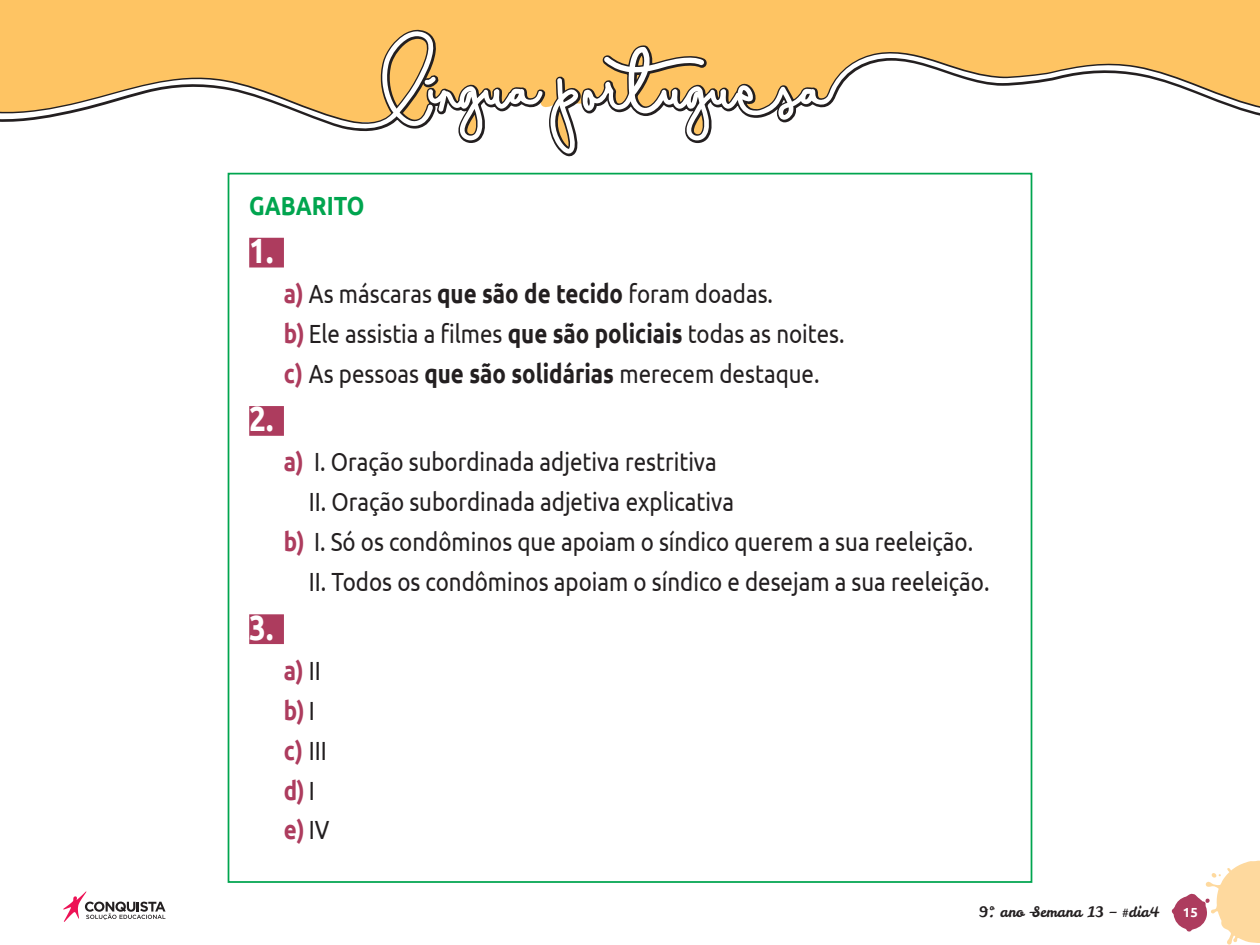
<style>
.page{position:relative;width:1260px;height:945px;background:#fff}
.page>*{position:absolute;margin:0;border:0;box-sizing:border-box;transform-origin:0 0}
.t1{font:700 35px "Ubuntu";color:#fff;scale:.85 1}
.t2{font:26.25px/39.9px "Ubuntu";color:#231f20;scale:.85 1}
.t3{font:700 26.25px/39.9px "Ubuntu";color:#ad3c5e;scale:.85 1}
.t4{font:700 26.25px "Ubuntu";color:#00a54f;scale:.85 1}
.t5{font:14.35px "Leckerli One";color:#231f20}
.t6{font:700 13.12px "Ubuntu";color:#fff}
.s1{font-weight:700;color:#ad3c5e}
.s2{font-weight:700}
.s3{font-weight:400;color:#231f20}
</style>
<div class="page">
<svg style="left:1172px;top:861px;width:88px;height:84px"></svg>
<svg style="left:63px;top:891px;width:103px;height:31px"></svg>
<svg style="left:0;top:0;width:1260px;height:157px;background:#fdc970"></svg>
<svg style="left:0;top:31px;width:1260px;height:123px"></svg>
<div style="left:249px;top:238px;width:35px;height:30px;background:#ad3c5e"></div>
<div style="left:249px;top:406px;width:35px;height:30px;background:#ad3c5e"></div>
<div style="left:249px;top:614px;width:35px;height:30px;background:#ad3c5e"></div>
<p class="t4" style="left:249px;top:189px;width:137px">GABARITO</p>
<h1 class="t1" style="left:249px;top:229px;width:30px">1.</h1>
<p class="t2" style="left:284px;top:273px;width:661px"><span class="s1">a)</span> As máscaras <span class="s2">que são de tecido</span> foram doadas.<br><span class="s1">b)</span> Ele assistia a filmes <span class="s2">que são policiais</span> todas as noites. <span class="s1">c)</span> As pessoas <span class="s2">que são solidárias</span> merecem destaque.</p>
<h1 class="t1" style="left:249px;top:398px;width:30px">2.</h1>
<p class="t2" style="left:284px;top:441px;width:511px"><span class="s1">a)</span> I. Oração subordinada adjetiva restritiva</p>
<p class="t2" style="left:309px;top:481px;width:502px">II. Oração subordinada adjetiva explicativa</p>
<p class="t2" style="left:284px;top:521px;width:812px"><span class="s1">b)</span> I. Só os condôminos que apoiam o síndico querem a sua reeleição.</p>
<p class="t2" style="left:309px;top:561px;width:802px">II. Todos os condôminos apoiam o síndico e desejam a sua reeleição.</p>
<h1 class="t1" style="left:249px;top:606px;width:30px">3.</h1>
<p class="t3" style="left:284px;top:650px;width:55px">a) <span class="s3">II </span>b)<span class="s3">I </span>c) <span class="s3">III </span>d)<span class="s3">I </span>e) <span class="s3">IV</span></p>
<p class="t5" style="left:979px;top:903px;width:182px">9º. ano –Semana 13 – #dia4</p>
<p class="t6" style="left:1183px;top:905px;width:16px">15</p>
</div>
